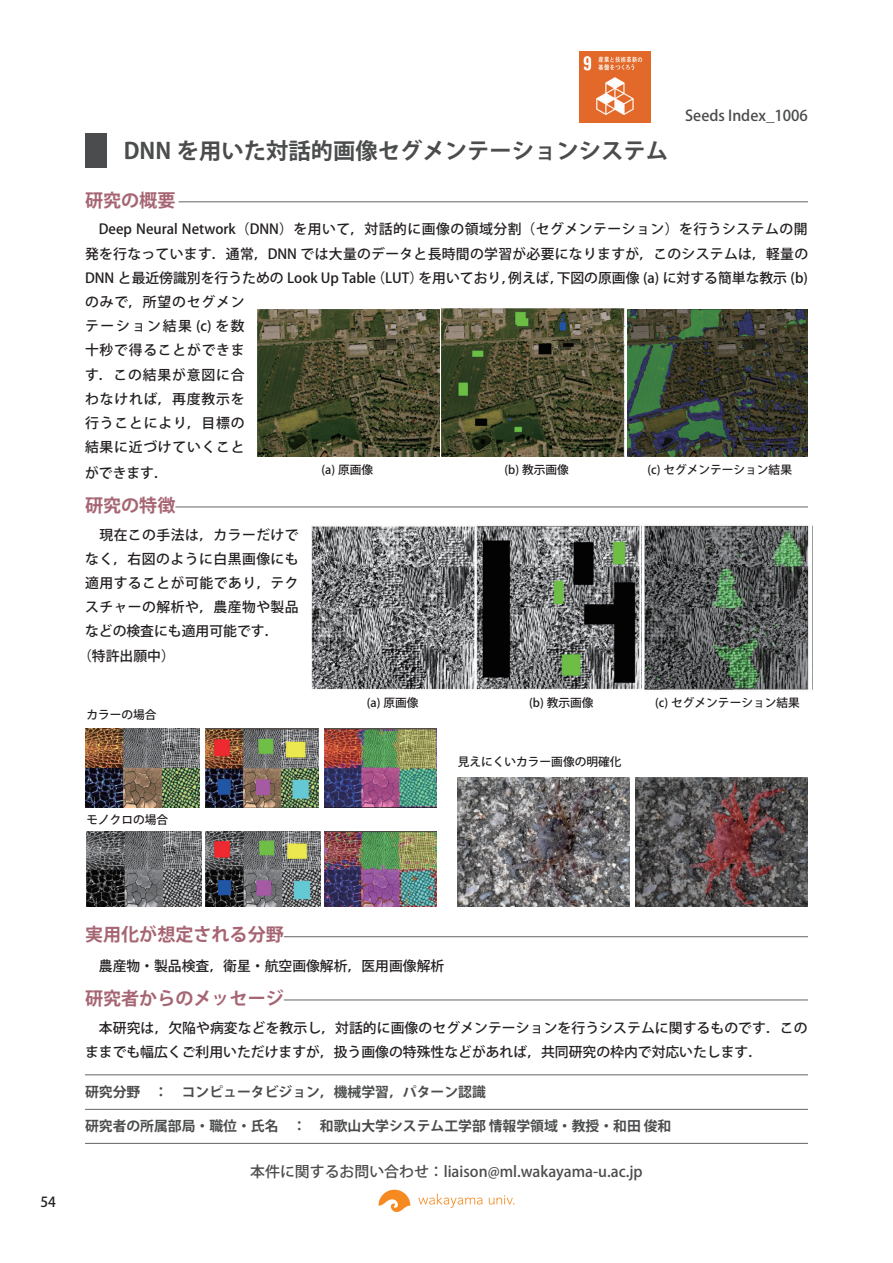
<style>
.page{position:relative;width:893px;height:1263px;background:#fff}
.page>*{position:absolute;margin:0;border:0;box-sizing:border-box;transform-origin:0 0}
.t1{font:700 22.35px "Koz Go Pro";color:#4b4c4d}
.t2{font:700 18px "Koz Go Pro";color:#a66572}
.t3{font:500 14.85px "Koz Go Pro";color:#4b4c4d}
.t4{font:500 13.8px/24.2px "Koz Go Pro";letter-spacing:.005em;color:#231f20}
.t5{font:700 13.8px "Koz Go Pro";color:#4b4c4d}
.t6{font:500 13.8px "Koz Go Pro";letter-spacing:.035em;color:#231f20}
.t7{font:500 11.7px "Koz Go Pro";color:#231f20}
</style>
<div class="page">
<hr style="left:85px;top:1109px;width:723px;height:1px;background:#6c6d70">
<hr style="left:85px;top:1143px;width:723px;height:1px;background:#6c6d70">
<hr style="left:85px;top:1074px;width:723px;height:1px;background:#6c6d70">
<svg style="left:378px;top:1190px;width:32px;height:22px"></svg>
<svg style="left:418px;top:1193px;width:64px;height:15px"></svg>
<svg style="left:489px;top:1195px;width:25px;height:9px"></svg>
<hr style="left:178px;top:201px;width:630px;height:1px;background:#6c6d70">
<hr style="left:175px;top:506px;width:633px;height:1px;background:#6c6d70">
<hr style="left:284px;top:936px;width:524px;height:1px;background:#6c6d70">
<hr style="left:284px;top:999px;width:524px;height:1px;background:#6c6d70">
<div style="left:85px;top:134px;width:21px;height:34px;background:#4b4c4d"></div>
<img style="left:257px;top:309px;width:182px;height:147px">
<img style="left:442px;top:309px;width:182px;height:148px">
<img style="left:627px;top:309px;width:181px;height:147px">
<img style="left:311px;top:525px;width:329px;height:165px">
<img style="left:644px;top:525px;width:169px;height:165px">
<img style="left:85px;top:728px;width:115px;height:79px">
<img style="left:206px;top:728px;width:113px;height:79px">
<img style="left:324px;top:728px;width:113px;height:79px">
<img style="left:87px;top:831px;width:114px;height:76px">
<img style="left:205px;top:831px;width:115px;height:76px">
<img style="left:324px;top:831px;width:113px;height:76px">
<img style="left:458px;top:778px;width:172px;height:129px">
<img style="left:635px;top:778px;width:173px;height:129px">
<img style="left:579px;top:51px;width:72px;height:72px">
<h1 class="t1" style="left:124px;top:136px;width:546px">DNN を用いた対話的画像セグメンテーションシステム</h1>
<p class="t3" style="left:685px;top:106px;width:124px">Seeds Index_1006</p>
<h2 class="t2" style="left:85px;top:188px;width:92px">研究の概要</h2>
<p class="t4" style="left:85px;top:218px;width:725px">　Deep Neural Network（DNN）を用いて，対話的に画像の領域分割（セグメンテーション）を行うシステムの開発を行なっています．通常，DNN では大量のデータと長時間の学習が必要になりますが，このシステムは，軽量の<br>DNN と最近傍識別を行うための Look Up Table（LUT）を用いており，例えば，下図の原画像 (a) に対する簡単な教示 (b)のみで，所望のセグメン<br>テーション結果 (c) を数<br>十秒で得ることができま<br>す．この結果が意図に合<br>わなければ，再度教示を<br>行うことにより，目標の<br>結果に近づけていくこと</p>
<p class="t4" style="left:85px;top:462px;width:84px">ができます．</p>
<h2 class="t2" style="left:85px;top:493px;width:92px">研究の特徴</h2>
<p class="t6" style="left:85px;top:526px;width:215px">　現在この手法は，カラーだけで</p>
<p class="t6" style="left:85px;top:550px;width:215px">なく，右図のように白黒画像にも</p>
<p class="t6" style="left:85px;top:574px;width:215px">適用することが可能であり，テク</p>
<p class="t6" style="left:85px;top:598px;width:215px">スチャーの解析や，農産物や製品</p>
<p class="t4" style="left:85px;top:620px;width:195px">などの検査にも適用可能です．</p>
<p class="t4" style="left:78px;top:644px;width:98px">（特許出願中）</p>
<p class="t7" style="left:321px;top:462px;width:53px">(a) 原画像</p>
<p class="t7" style="left:505px;top:462px;width:66px">(b) 教示画像</p>
<p class="t7" style="left:647px;top:462px;width:146px">(c) セグメンテーション結果</p>
<p class="t7" style="left:86px;top:707px;width:72px">カラーの場合</p>
<p class="t7" style="left:86px;top:812px;width:83px">モノクロの場合</p>
<p class="t7" style="left:367px;top:695px;width:53px">(a) 原画像</p>
<p class="t7" style="left:529px;top:695px;width:66px">(b) 教示画像</p>
<p class="t7" style="left:655px;top:695px;width:146px">(c) セグメンテーション結果</p>
<p class="t7" style="left:458px;top:754px;width:165px">見えにくいカラー画像の明確化</p>
<p class="t4" style="left:40px;top:1191px;width:17px">54</p>
<h2 class="t2" style="left:85px;top:923px;width:200px">実用化が想定される分野</h2>
<p class="t4" style="left:85px;top:955px;width:361px">　農産物・製品検査，衛星・航空画像解析，医用画像解析</p>
<h2 class="t2" style="left:85px;top:986px;width:200px">研究者からのメッセージ</h2>
<p class="t4" style="left:85px;top:1016px;width:724px">　本研究は，欠陥や病変などを教示し，対話的に画像のセグメンテーションを行うシステムに関するものです．このままでも幅広くご利用いただけますが，扱う画像の特殊性などがあれば，共同研究の枠内で対応いたします．</p>
<p class="t5" style="left:85px;top:1083px;width:402px">研究分野　：　コンピュータビジョン，機械学習，パターン認識</p>
<p class="t5" style="left:85px;top:1117px;width:588px">研究者の所属部局・職位・氏名　：　和歌山大学システム工学部 情報学領域・教授・和田 俊和</p>
<p class="t3" style="left:250px;top:1161px;width:394px">本件に関するお問い合わせ：liaison@ml.wakayama-u.ac.jp</p>
</div>
